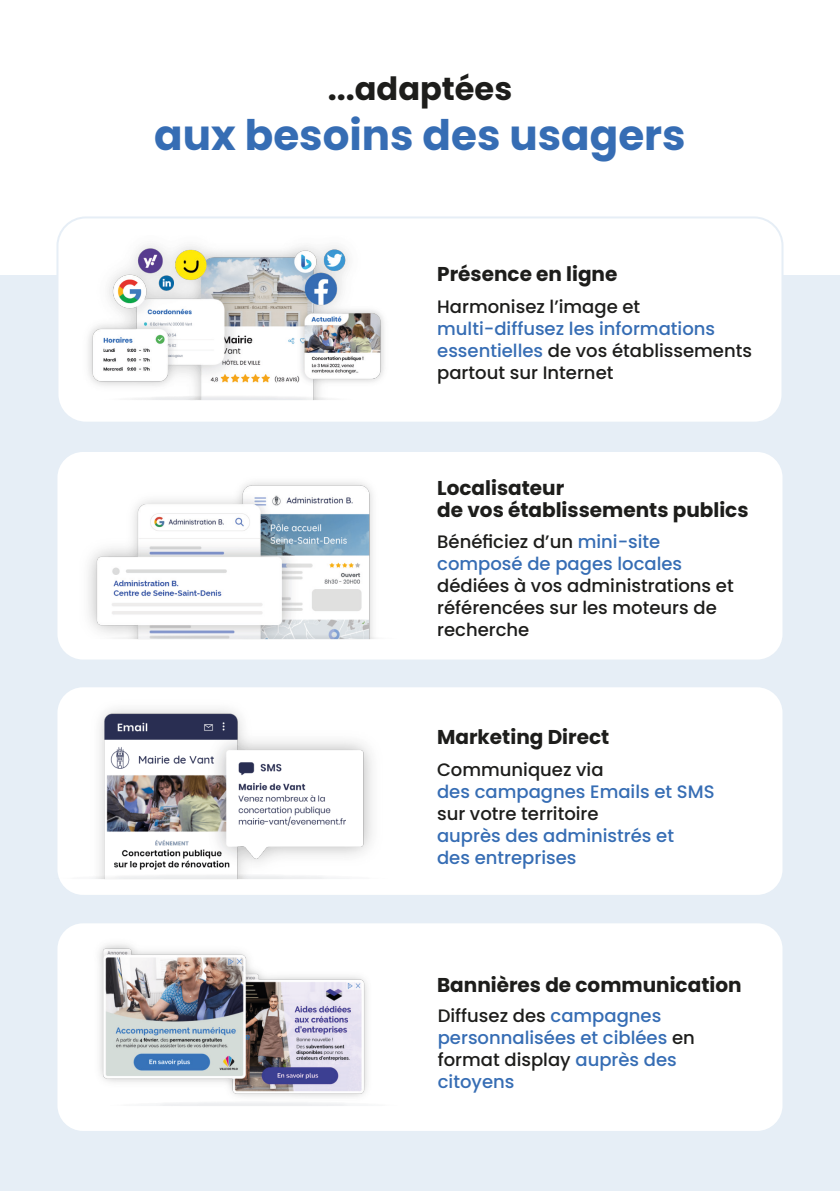
<style>
.page{position:relative;width:840px;height:1191px;background:#fff}
.page>*{position:absolute;margin:0;border:0;box-sizing:border-box;transform-origin:0 0}
.t1{font:700 42px "Poppins";color:#366db4}
.t2{font:700 32px "Poppins";color:#1d1d1b}
.t3{font:700 20px "Poppins";color:#1d1d1b}
.t4{font:500 18px/22px "Poppins";color:#366db4}
.t5{font:500 18px/22px "Poppins";color:#1d1d1b}
.s1{color:#1d1d1b}
.s2{color:#366db4}
</style>
<div class="page">
<div style="left:0;top:275px;width:839px;height:916px;background:#e6eef6"></div>
<div style="left:57px;top:452px;width:725px;height:207px;background:#fff;border-radius:26px"></div>
<div style="left:57px;top:687px;width:725px;height:208px;background:#fff;border-radius:26px"></div>
<div style="left:57px;top:923px;width:725px;height:207px;background:#fff;border-radius:26px"></div>
<div style="left:57px;top:217px;width:725px;height:205px;background:#fff;border-radius:28px"></div>
<div style="left:56px;top:216px;width:727px;height:207px;border:2px solid #e6eef6;border-radius:28px"></div>
<img style="left:88px;top:245px;width:296px;height:155px">
<img style="left:88px;top:482px;width:288px;height:158px">
<img style="left:57px;top:690px;width:315px;height:197px">
<img style="left:99px;top:944px;width:268px;height:162px">
<p class="t2" style="left:327px;top:70px;width:186px">...adaptées</p>
<p class="t1" style="left:154px;top:111px;width:532px">aux besoins des usagers</p>
<p class="t3" style="left:437px;top:262px;width:182px">Présence en ligne</p>
<p class="t5" style="left:437px;top:295px;width:204px">Harmonisez l’image et</p>
<p class="t4" style="left:437px;top:317px;width:316px">multi-diffusez les informations essentielles <span class="s1">de vos établissements partout sur Internet</span></p>
<p class="t3" style="left:437px;top:477px;width:128px">Localisateur</p>
<p class="t3" style="left:437px;top:499px;width:313px">de vos établissements publics</p>
<p class="t5" style="left:437px;top:531px;width:298px">Bénéficiez d’un <span class="s2">mini-site composé de pages locales </span>dédiées à vos administrations et référencées sur les moteurs de recherche</p>
<p class="t3" style="left:437px;top:725px;width:174px">Marketing Direct</p>
<p class="t5" style="left:437px;top:758px;width:168px">Communiquez via</p>
<p class="t4" style="left:437px;top:780px;width:279px">des campagnes Emails et SMS</p>
<p class="t5" style="left:437px;top:802px;width:163px">sur votre territoire</p>
<p class="t4" style="left:437px;top:824px;width:238px">auprès des administrés et</p>
<p class="t4" style="left:437px;top:846px;width:141px">des entreprises</p>
<p class="t3" style="left:437px;top:973px;width:306px">Bannières de communication</p>
<p class="t4" style="left:437px;top:1005px;width:258px"><span class="s1">Diffusez des</span> campagnes personnalisées et ciblées <span class="s1">en format display</span> auprès des citoyens</p>
</div>
